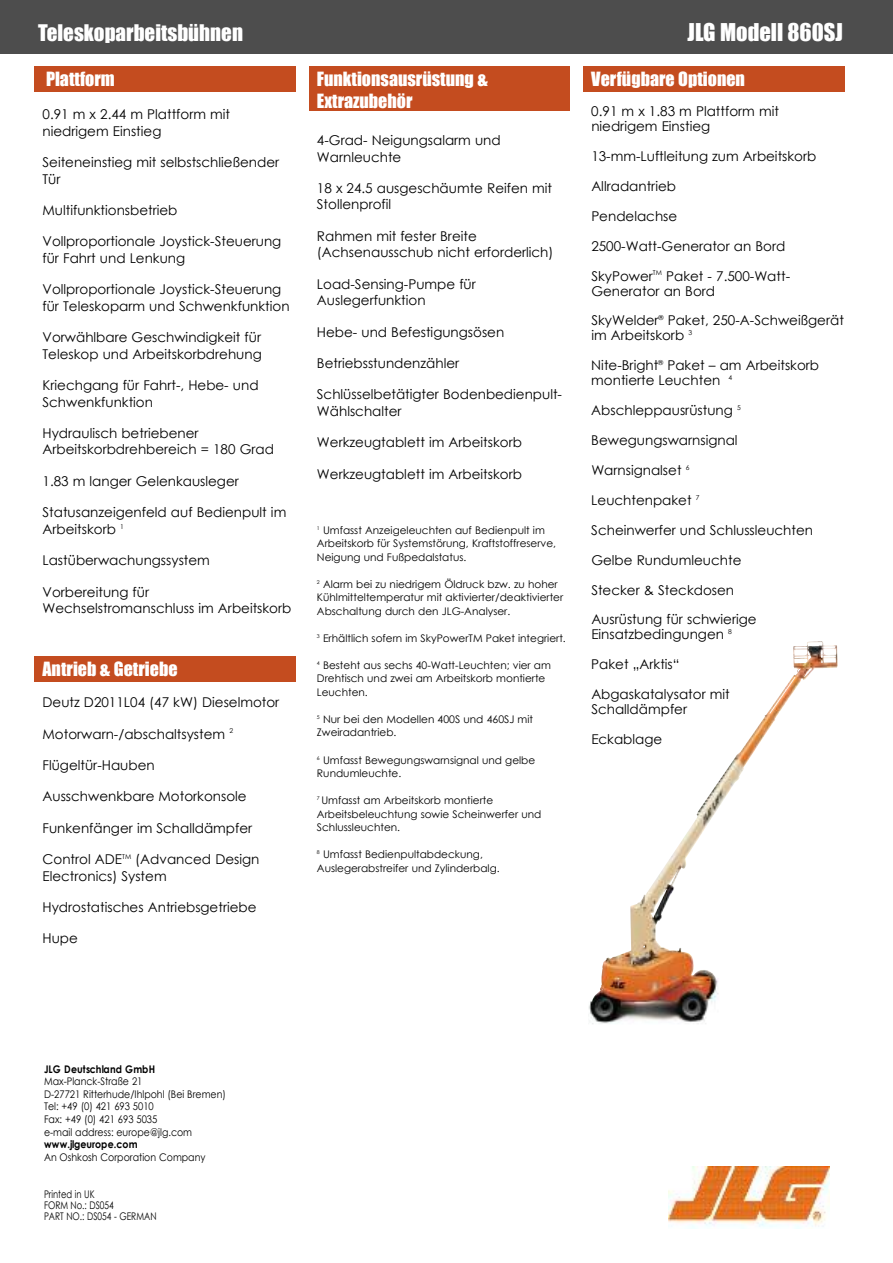
<style>
.page{position:relative;width:893px;height:1263px;background:#fff}
.page>*{position:absolute;margin:0;border:0;box-sizing:border-box;transform-origin:0 0}
.t1{font:22.5px "Impact";color:#fff}
.t2{font:21px "Impact";color:#fff}
.t3{font:18px/21.6px "Impact";color:#fff}
.t4{font:13.5px/16.5px "Century Gothic";color:#000}
.t5{font:10.5px/13.5px "Century Gothic";color:#000}
.t6{font:10.5px/12.6px "Century Gothic";color:#000;scale:.9 1}
.t7{font:10.5px/10.5px "Century Gothic";color:#000;scale:.8 1}
.t8{font:700 10.5px "Century Gothic";letter-spacing:.01em;color:#000;scale:.9 1}
</style>
<div class="page">
<div style="left:309px;top:67px;width:261px;height:44px;background:#c44c1f"></div>
<div style="left:583px;top:67px;width:261px;height:25px;background:#c44c1f"></div>
<div style="left:34px;top:656px;width:262px;height:25px;background:#c44c1f"></div>
<div style="left:34px;top:67px;width:262px;height:25px;background:#c44c1f"></div>
<img style="left:588px;top:641px;width:250px;height:383px">
<div style="left:0;top:0;width:893px;height:54px;background:#4d4d4d"></div>
<img style="left:669px;top:1167px;width:160px;height:62px">
<h2 class="t2" style="left:38px;top:19px;width:206px">Teleskoparbeitsbühnen</h2>
<h1 class="t1" style="left:688px;top:18px;width:157px">JLG Modell 860SJ</h1>
<h3 class="t3" style="left:46px;top:68px;width:70px">Plattform</h3>
<p class="t4" style="left:43px;top:106px;width:189px">0.91 m x 2.44 m Plattform mit niedrigem Einstieg</p>
<p class="t4" style="left:43px;top:154px;width:238px">Seiteneinstieg mit selbstschließender<br>Tür</p>
<p class="t4" style="left:43px;top:201px;width:136px">Multifunktionsbetrieb</p>
<p class="t4" style="left:43px;top:233px;width:240px">Vollproportionale Joystick-Steuerung für Fahrt und Lenkung</p>
<p class="t4" style="left:43px;top:281px;width:249px">Vollproportionale Joystick-Steuerung für Teleskoparm und Schwenkfunktion</p>
<p class="t4" style="left:43px;top:329px;width:221px">Vorwählbare Geschwindigkeit für<br>Teleskop und Arbeitskorbdrehung</p>
<p class="t4" style="left:43px;top:376px;width:218px">Kriechgang für Fahrt-, Hebe- und<br>Schwenkfunktion</p>
<p class="t4" style="left:43px;top:424px;width:233px">Hydraulisch betriebener<br>Arbeitskorbdrehbereich = 180 Grad</p>
<p class="t4" style="left:43px;top:472px;width:198px">1.83 m langer Gelenkausleger</p>
<p class="t4" style="left:43px;top:504px;width:245px">Statusanzeigenfeld auf Bedienpult im<br>Arbeitskorb <sup>1</sup></p>
<p class="t4" style="left:43px;top:552px;width:169px">Lastüberwachungssystem</p>
<p class="t4" style="left:43px;top:583px;width:250px">Vorbereitung für<br>Wechselstromanschluss im Arbeitskorb</p>
<h3 class="t3" style="left:43px;top:658px;width:137px">Antrieb &amp; Getriebe</h3>
<p class="t4" style="left:43px;top:694px;width:238px">Deutz D2011L04 (47 kW) Dieselmotor</p>
<p class="t4" style="left:43px;top:725px;width:192px">Motorwarn-/abschaltsystem <sup>2</sup></p>
<p class="t4" style="left:43px;top:756px;width:114px">Flügeltür-Hauben</p>
<p class="t4" style="left:43px;top:788px;width:206px">Ausschwenkbare Motorkonsole</p>
<p class="t4" style="left:43px;top:819px;width:211px">Funkenfänger im Schalldämpfer</p>
<p class="t4" style="left:43px;top:850px;width:218px">Control ADE<sup>TM</sup> (Advanced Design<br>Electronics) System</p>
<p class="t4" style="left:43px;top:898px;width:215px">Hydrostatisches Antriebsgetriebe</p>
<p class="t4" style="left:43px;top:930px;width:37px">Hupe</p>
<h3 class="t3" style="left:317px;top:68px;width:172px">Funktionsausrüstung &amp;<br>Extrazubehör</h3>
<p class="t4" style="left:317px;top:132px;width:185px">4-Grad- Neigungsalarm und<br>Warnleuchte</p>
<p class="t4" style="left:317px;top:179px;width:237px">18 x 24.5 ausgeschäumte Reifen mit<br>Stollenprofil</p>
<p class="t4" style="left:317px;top:227px;width:238px">Rahmen mit fester Breite (Achsenausschub nicht erforderlich)</p>
<p class="t4" style="left:317px;top:275px;width:160px">Load-Sensing-Pumpe für<br>Auslegerfunktion</p>
<p class="t4" style="left:317px;top:323px;width:189px">Hebe- und Befestigungsösen</p>
<p class="t4" style="left:317px;top:354px;width:144px">Betriebsstundenzähler</p>
<p class="t4" style="left:317px;top:386px;width:247px">Schlüsselbetätigter Bodenbedienpult-<br>Wählschalter</p>
<p class="t4" style="left:317px;top:434px;width:207px">Werkzeugtablett im Arbeitskorb</p>
<p class="t4" style="left:317px;top:465px;width:207px">Werkzeugtablett im Arbeitskorb</p>
<p class="t5" style="left:317px;top:523px;width:241px"><sup>1</sup> Umfasst Anzeigeleuchten auf Bedienpult im<br>Arbeitskorb für Systemstörung, Kraftstoffreserve,<br>Neigung und Fußpedalstatus.</p>
<p class="t5" style="left:317px;top:577px;width:248px"><sup>2</sup> Alarm bei zu niedrigem Öldruck bzw. zu hoher<br>Kühlmitteltemperatur mit aktivierter/deaktivierter<br>Abschaltung durch den JLG-Analyser.</p>
<p class="t5" style="left:317px;top:631px;width:250px"><sup>3</sup> Erhältlich sofern im SkyPowerTM Paket integriert.</p>
<p class="t5" style="left:317px;top:658px;width:236px"><sup>4</sup> Besteht aus sechs 40-Watt-Leuchten; vier am<br>Drehtisch und zwei am Arbeitskorb montierte<br>Leuchten.</p>
<p class="t5" style="left:317px;top:712px;width:218px"><sup>5</sup> Nur bei den Modellen 400S und 460SJ mit<br>Zweiradantrieb.</p>
<p class="t5" style="left:317px;top:753px;width:220px"><sup>6</sup> Umfasst Bewegungswarnsignal und gelbe<br>Rundumleuchte.</p>
<p class="t5" style="left:317px;top:793px;width:226px"><sup>7</sup> Umfasst am Arbeitskorb montierte<br>Arbeitsbeleuchtung sowie Scheinwerfer und<br>Schlussleuchten.</p>
<p class="t5" style="left:317px;top:847px;width:184px"><sup>8</sup> Umfasst Bedienpultabdeckung,<br>Auslegerabstreifer und Zylinderbalg.</p>
<h3 class="t3" style="left:591px;top:68px;width:155px">Verfügbare Optionen</h3>
<p class="t4" style="left:591px;top:103px;width:189px;line-height:15px">0.91 m x 1.83 m Plattform mit niedrigem Einstieg</p>
<p class="t4" style="left:591px;top:147px;width:227px">13-mm-Luftleitung zum Arbeitskorb</p>
<p class="t4" style="left:591px;top:177px;width:86px">Allradantrieb</p>
<p class="t4" style="left:591px;top:207px;width:87px">Pendelachse</p>
<p class="t4" style="left:591px;top:237px;width:196px">2500-Watt-Generator an Bord</p>
<p class="t4" style="left:591px;top:268px;width:200px;line-height:15px">SkyPower<sup>TM</sup> Paket - 7.500-Watt-<br>Generator an Bord</p>
<p class="t4" style="left:591px;top:313px;width:254px;line-height:15px">SkyWelder<sup>®</sup> Paket, 250-A-Schweißgerät im Arbeitskorb <sup>3</sup></p>
<p class="t4" style="left:591px;top:357px;width:229px;line-height:15px">Nite-Bright<sup>®</sup> Paket – am Arbeitskorb montierte Leuchten <sup>4</sup></p>
<p class="t4" style="left:591px;top:402px;width:151px">Abschleppausrüstung <sup>5</sup></p>
<p class="t4" style="left:591px;top:432px;width:148px">Bewegungswarnsignal</p>
<p class="t4" style="left:591px;top:461px;width:100px">Warnsignalset <sup>6</sup></p>
<p class="t4" style="left:591px;top:491px;width:110px">Leuchtenpaket <sup>7</sup></p>
<p class="t4" style="left:591px;top:521px;width:223px">Scheinwerfer und Schlussleuchten</p>
<p class="t4" style="left:591px;top:551px;width:152px">Gelbe Rundumleuchte</p>
<p class="t4" style="left:591px;top:581px;width:144px">Stecker &amp; Steckdosen</p>
<p class="t4" style="left:591px;top:612px;width:167px;line-height:15px">Ausrüstung für schwierige<br>Einsatzbedingungen <sup>8</sup></p>
<p class="t4" style="left:591px;top:656px;width:90px">Paket „Arktis“</p>
<p class="t4" style="left:591px;top:686px;width:140px;line-height:15px">Abgaskatalysator mit<br>Schalldämpfer</p>
<p class="t4" style="left:591px;top:730px;width:72px">Eckablage</p>
<p class="t8" style="left:44px;top:1062px;width:125px">JLG Deutschland GmbH</p>
<p class="t6" style="left:44px;top:1075px;width:204px">Max-Planck-Straße 21<br>D-27721 Ritterhude/Ihlpohl (Bei Bremen)<br>Tel: +49 (0) 421 693 5010<br>Fax: +49 (0) 421 693 5035<br>e-mail address: europe@jlg.com</p>
<p class="t8" style="left:44px;top:1137px;width:106px">www.jlgeurope.com</p>
<p class="t6" style="left:44px;top:1150px;width:181px">An Oshkosh Corporation Company</p>
<p class="t7" style="left:44px;top:1189px;width:89px">Printed in UK<br>FORM No.: DS054</p>
<p class="t7" style="left:44px;top:1211px;width:142px">PART NO.: DS054 - GERMAN</p>
</div>
